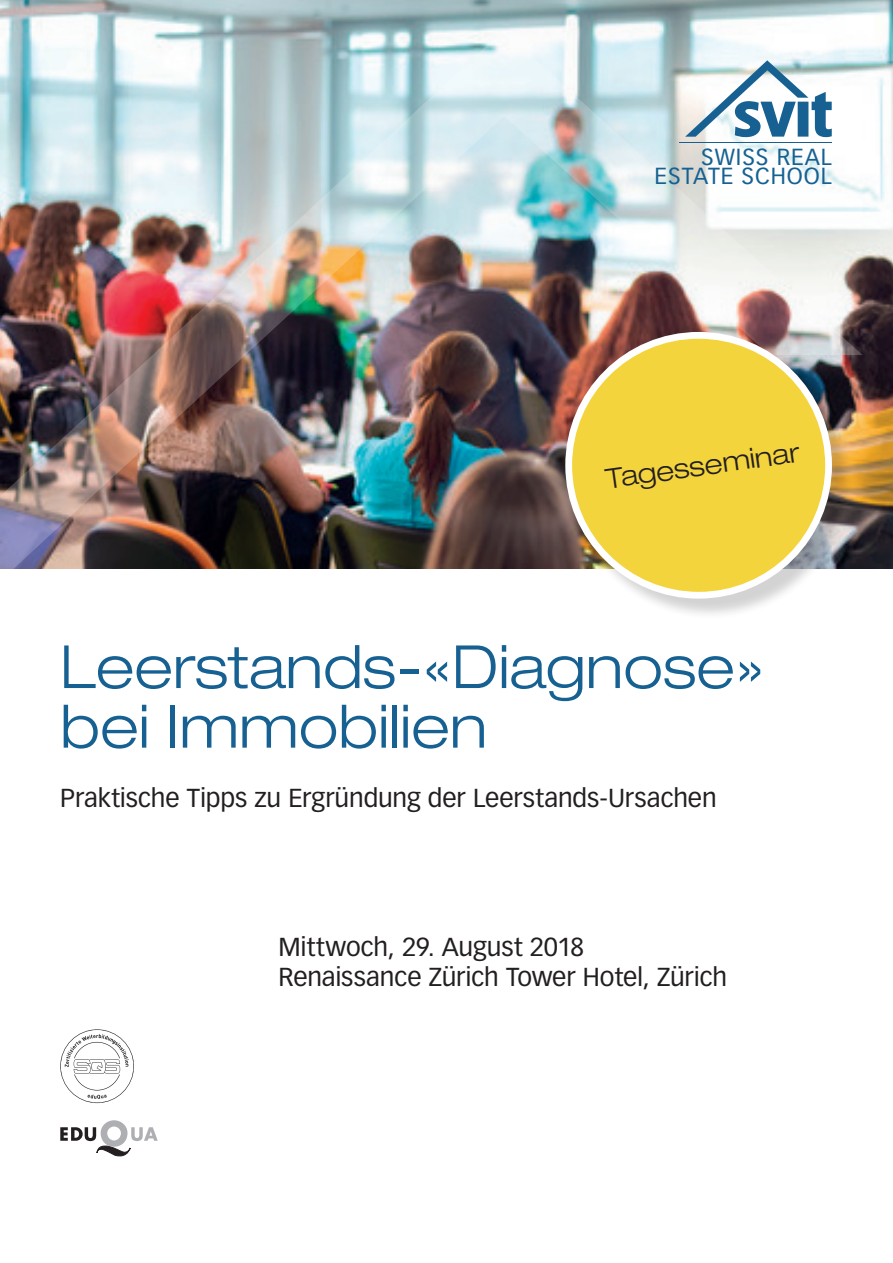
<style>
.page{position:relative;width:893px;height:1263px;background:#fff}
.page>*{position:absolute;margin:0;border:0;box-sizing:border-box;transform-origin:0 0}
.t1{font:300 expanded 59.55px/59.6px "Helvetica Neue LT Std";color:#166192}
.t2{font:300 expanded 27.75px "Helvetica Neue LT Std";color:#231f20}
.t3{font:25.5px/29.8px "Vectora LT Std";letter-spacing:-.005em;color:#231f20}
.t4{font:22.8px/19.2px "Vectora LT Std";letter-spacing:.04em;color:#166192;text-align:right}
</style>
<div class="page">
<img style="left:0;top:0;width:893px;height:569px">
<svg style="left:60px;top:1029px;width:74px;height:74px"></svg>
<svg style="left:60px;top:1120px;width:98px;height:36px"></svg>
<img style="left:0;top:30px;width:862px;height:539px">
<div style="left:568px;top:335px;width:285px;height:285px;background:#231f20;opacity:.2"></div>
<div style="left:569px;top:335px;width:260px;height:260px;background:#f4d43c;border-radius:50%"></div>
<div style="left:565px;top:332px;width:267px;height:267px;border:7px solid #fff;border-radius:50%"></div>
<svg style="left:685px;top:60px;width:147px;height:77px"></svg>
<hr style="left:679px;top:143px;width:153px;height:1px;background:#166192">
<p class="t4" style="left:654px;top:147px;width:179px">SWISS REAL<br>ESTATE SCHOOL</p>
<p class="t2" style="left:603px;top:462px;width:197px;rotate:-8deg">Tagesseminar</p>
<h1 class="t1" style="left:60px;top:636px;width:706px">Leerstands-«Diagnose» bei Immobilien</h1>
<p class="t3" style="left:60px;top:783px;width:658px">Praktische Tipps zu Ergründung der Leerstands-Ursachen</p>
<p class="t3" style="left:278px;top:932px;width:450px">Mittwoch, 29. August 2018<br>Renaissance Zürich Tower Hotel, Zürich</p>
</div>
